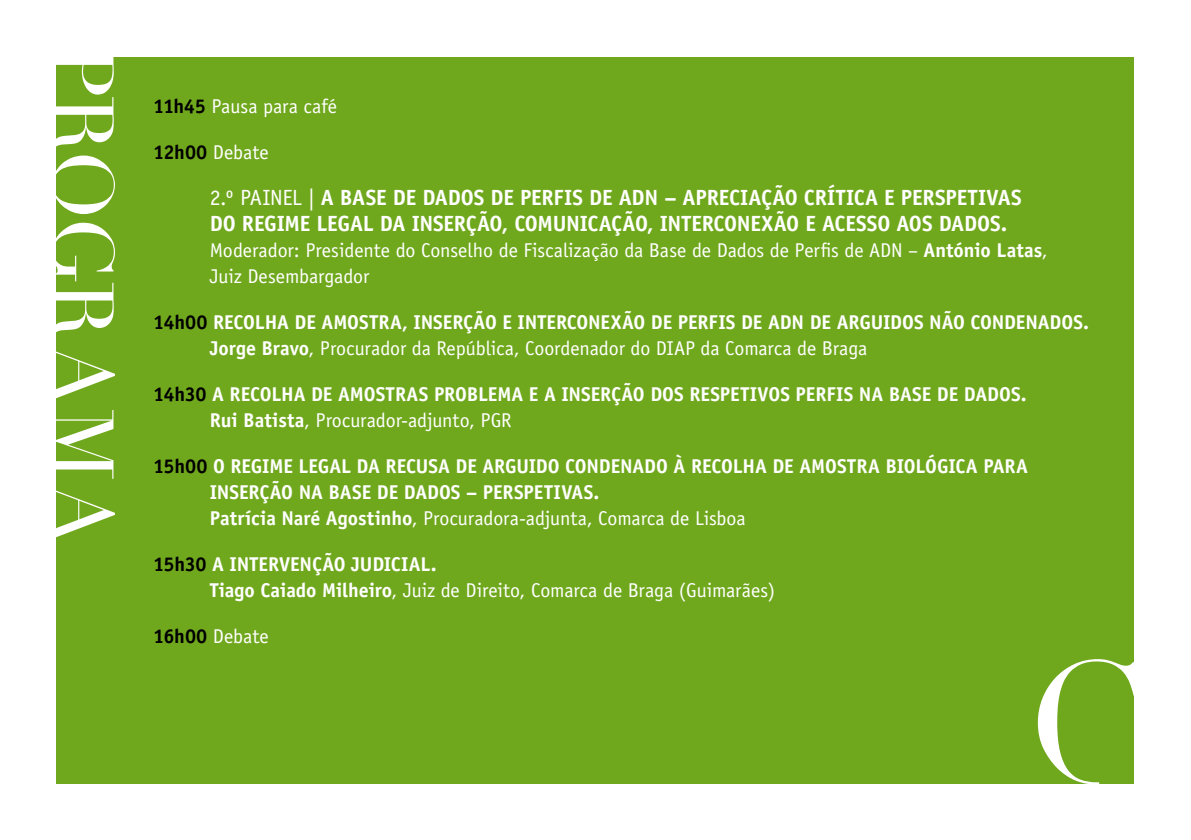
<style>
.page{position:relative;width:1191px;height:840px;background:#fff}
.page>*{position:absolute;margin:0;border:0;box-sizing:border-box;transform-origin:0 0}
.t1{font:84px "Didot";letter-spacing:-.035em;color:#fff}
.t2{font:700 22px/26px "Officina Sans";letter-spacing:-.01em;color:#fff}
.t3{font:20px/26px "Officina Sans";letter-spacing:-.005em;color:#fff}
.t4{font:700 20px/26px "Officina Sans";letter-spacing:-.005em;color:#fff}
.s1{font-weight:700;color:#000}
.s2{font-weight:400}
.s3{font-weight:700}
.s4{color:#000}
</style>
<div class="page">
<div style="left:57px;top:57px;width:1077px;height:725px;background:#70a81d"></div>
<svg style="left:1037px;top:659px;width:97px;height:125px"></svg>
<p class="t1" style="left:133px;top:45px;width:502px;rotate:90deg">PROGRAMA</p>
<p class="t3" style="left:153px;top:93px;width:186px"><span class="s1">11h45</span> Pausa para café</p>
<p class="t3" style="left:153px;top:139px;width:117px"><span class="s1">12h00</span> Debate</p>
<p class="t2" style="left:210px;top:184px;width:813px"><span class="s2">2.º PAINEL |</span> A BASE DE DADOS DE PERFIS DE ADN – APRECIAÇÃO CRÍTICA E PERSPETIVAS<br>DO REGIME LEGAL DA INSERÇÃO, COMUNICAÇÃO, INTERCONEXÃO E ACESSO AOS DADOS.</p>
<p class="t3" style="left:210px;top:237px;width:839px">Moderador: Presidente do Conselho de Fiscalização da Base de Dados de Perfis de ADN – <span class="s3">António Latas</span>,<br>Juiz Desembargador</p>
<p class="t4" style="left:153px;top:309px;width:937px"><span class="s4">14h00</span> RECOLHA DE AMOSTRA, INSERÇÃO E INTERCONEXÃO DE PERFIS DE ADN DE ARGUIDOS NÃO CONDENADOS.</p>
<p class="t3" style="left:210px;top:335px;width:659px"><span class="s3">Jorge Bravo</span>, Procurador da República, Coordenador do DIAP da Comarca de Braga</p>
<p class="t4" style="left:153px;top:381px;width:875px"><span class="s4">14h30</span> A RECOLHA DE AMOSTRAS PROBLEMA E A INSERÇÃO DOS RESPETIVOS PERFIS NA BASE DE DADOS.</p>
<p class="t3" style="left:210px;top:407px;width:303px"><span class="s3">Rui Batista</span>, Procurador-adjunto, PGR</p>
<p class="t4" style="left:210px;top:453px;width:820px;text-indent:-57px"><span class="s4">15h00</span> O REGIME LEGAL DA RECUSA DE ARGUIDO CONDENADO À RECOLHA DE AMOSTRA BIOLÓGICA PARA<br>INSERÇÃO NA BASE DE DADOS – PERSPETIVAS.</p>
<p class="t3" style="left:210px;top:505px;width:537px"><span class="s3">Patrícia Naré Agostinho</span>, Procuradora-adjunta, Comarca de Lisboa</p>
<p class="t4" style="left:153px;top:551px;width:285px"><span class="s4">15h30</span> A INTERVENÇÃO JUDICIAL.</p>
<p class="t3" style="left:210px;top:577px;width:567px"><span class="s3">Tiago Caiado Milheiro</span>, Juiz de Direito, Comarca de Braga (Guimarães)</p>
<p class="t3" style="left:153px;top:623px;width:117px"><span class="s1">16h00</span> Debate</p>
</div>
